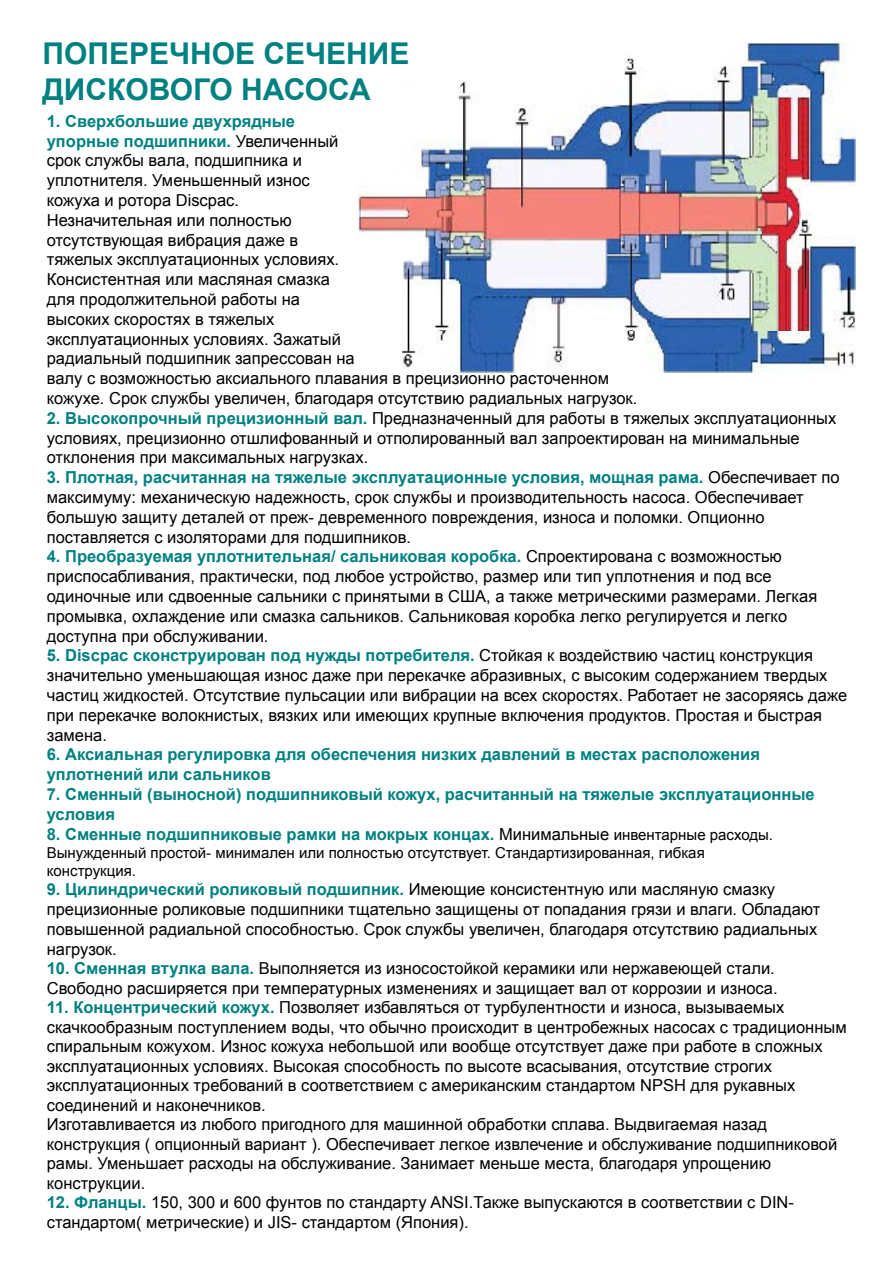
<style>
.page{position:relative;width:893px;height:1263px;background:#fff}
.page>*{position:absolute;margin:0;border:0;box-sizing:border-box;transform-origin:0 0}
.t1{font:700 30px/36px "Arial";color:#008181}
.t2{font:16.5px/19.8px "Arial";color:#000}
.t3{font:700 16.5px/19.8px "Arial";color:#008181}
.t4{font:15px/18px "Arial";color:#000}
.s1{font-weight:700;color:#008181}
.s2{font-weight:400;color:#000}
.s3{font-weight:400;font-size:15px;color:#000}
.s4{font-weight:700;color:#008080}
</style>
<div class="page">
<img style="left:358px;top:43px;width:498px;height:330px">
<h1 class="t1" style="left:43px;top:37px;width:368px">ПОПЕРЕЧНОЕ СЕЧЕНИЕ<br>ДИСКОВОГО НАСОСА</h1>
<p class="t2" style="left:47px;top:111px;width:592px"><span class="s1">1. Сверхбольшие двухрядные<br>упорные подшипники.</span> Увеличенный<br>срок службы вала, подшипника и<br>уплотнителя. Уменьшенный износ<br>кожуха и ротора Discpac.<br>Незначительная или полностью<br>отсутствующая вибрация даже в<br>тяжелых эксплуатационных условиях.<br>Консистентная или масляная смазка<br>для продолжительной работы на<br>высоких скоростях в тяжелых<br>эксплуатационных условиях. Зажатый<br>радиальный подшипник запрессован на<br>валу с возможностью аксиального плавания в прецизионно расточенном кожухе. Срок службы увеличен, благодаря отсутствию радиальных нагрузок.</p>
<p class="t2" style="left:47px;top:408px;width:791px"><span class="s1">2. Высокопрочный прецизионный вал.</span> Предназначенный для работы в тяжелых эксплуатационных условиях, прецизионно отшлифованный и отполированный вал запроектирован на минимальные отклонения при максимальных нагрузках.</p>
<p class="t2" style="left:47px;top:468px;width:794px"><span class="s1">3. Плотная, расчитанная на тяжелые эксплуатационные условия, мощная рама.</span> Обеспечивает по максимуму: механическую надежность, срок службы и производительность насоса. Обеспечивает большую защиту деталей от преж- девременного повреждения, износа и поломки. Опционно поставляется с изоляторами для подшипников.</p>
<p class="t2" style="left:47px;top:547px;width:772px"><span class="s1">4. Преобразуемая уплотнительная/ сальниковая коробка.</span> Спроектирована с возможностью приспосабливания, практически, под любое устройство, размер или тип уплотнения и под все одиночные или сдвоенные сальники с принятыми в США, а также метрическими размерами. Легкая промывка, охлаждение или смазка сальников. Сальниковая коробка легко регулируется и легко доступна при обслуживании.</p>
<p class="t2" style="left:47px;top:646px;width:802px"><span class="s1">5. Discpac сконструирован под нужды потребителя.</span> Стойкая к воздействию частиц конструкция значительно уменьшающая износ даже при перекачке абразивных, с высоким содержанием твердых частиц жидкостей. Отсутствие пульсации или вибрации на всех скоростях. Работает не засоряясь даже при перекачке волокнистых, вязких или имеющих крупные включения продуктов. Простая и быстрая замена.</p>
<p class="t3" style="left:47px;top:745px;width:715px">6. Аксиальная регулировка для обеспечения низких давлений в местах расположения уплотнений или сальников</p>
<p class="t3" style="left:47px;top:785px;width:769px">7. Сменный (выносной) подшипниковый кожух, расчитанный на тяжелые эксплуатационные условия</p>
<p class="t3" style="left:47px;top:824px;width:728px">8. Сменные подшипниковые рамки на мокрых концах. <span class="s2">Минимальные</span> <span class="s3">инвентарные расходы.</span></p>
<p class="t4" style="left:47px;top:843px;width:659px">Вынужденный простой- минимален или полностью отсутствует. Стандартизированная, гибкая конструкция.</p>
<p class="t2" style="left:47px;top:880px;width:775px"><span class="s1">9. Цилиндрический роликовый подшипник.</span> Имеющие консистентную или масляную смазку прецизионные роликовые подшипники тщательно защищены от попадания грязи и влаги. Обладают повышенной радиальной способностью. Срок службы увеличен, благодаря отсутствию радиальных нагрузок.</p>
<p class="t2" style="left:47px;top:959px;width:732px"><span class="s4">10. Сменная втулка вала.</span> Выполняется из износостойкой керамики или нержавеющей стали.<br>Свободно расширяется при температурных изменениях и защищает вал от коррозии и износа.</p>
<p class="t2" style="left:47px;top:998px;width:801px"><span class="s4">11. Концентрический кожух.</span> Позволяет избавляться от турбулентности и износа, вызываемых скачкообразным поступлением воды, что обычно происходит в центробежных насосах с традиционным спиральным кожухом. Износ кожуха небольшой или вообще отсутствует даже при работе в сложных эксплуатационных условиях. Высокая способность по высоте всасывания, отсутствие строгих эксплуатационных требований в соответствием с американским стандартом NPSH для рукавных соединений и наконечников.<br>Изготавливается из любого пригодного для машинной обработки сплава. Выдвигаемая назад конструкция ( опционный вариант ). Обеспечивает легкое извлечение и обслуживание подшипниковой рамы. Уменьшает расходы на обслуживание. Занимает меньше места, благодаря упрощению конструкции.</p>
<p class="t2" style="left:47px;top:1193px;width:749px"><span class="s4">12. Фланцы.</span> 150, 300 и 600 фунтов по стандарту ANSI.Также выпускаются в соответствии с DIN&shy;стандартом( метрические) и JIS- стандартом (Япония).</p>
</div>
